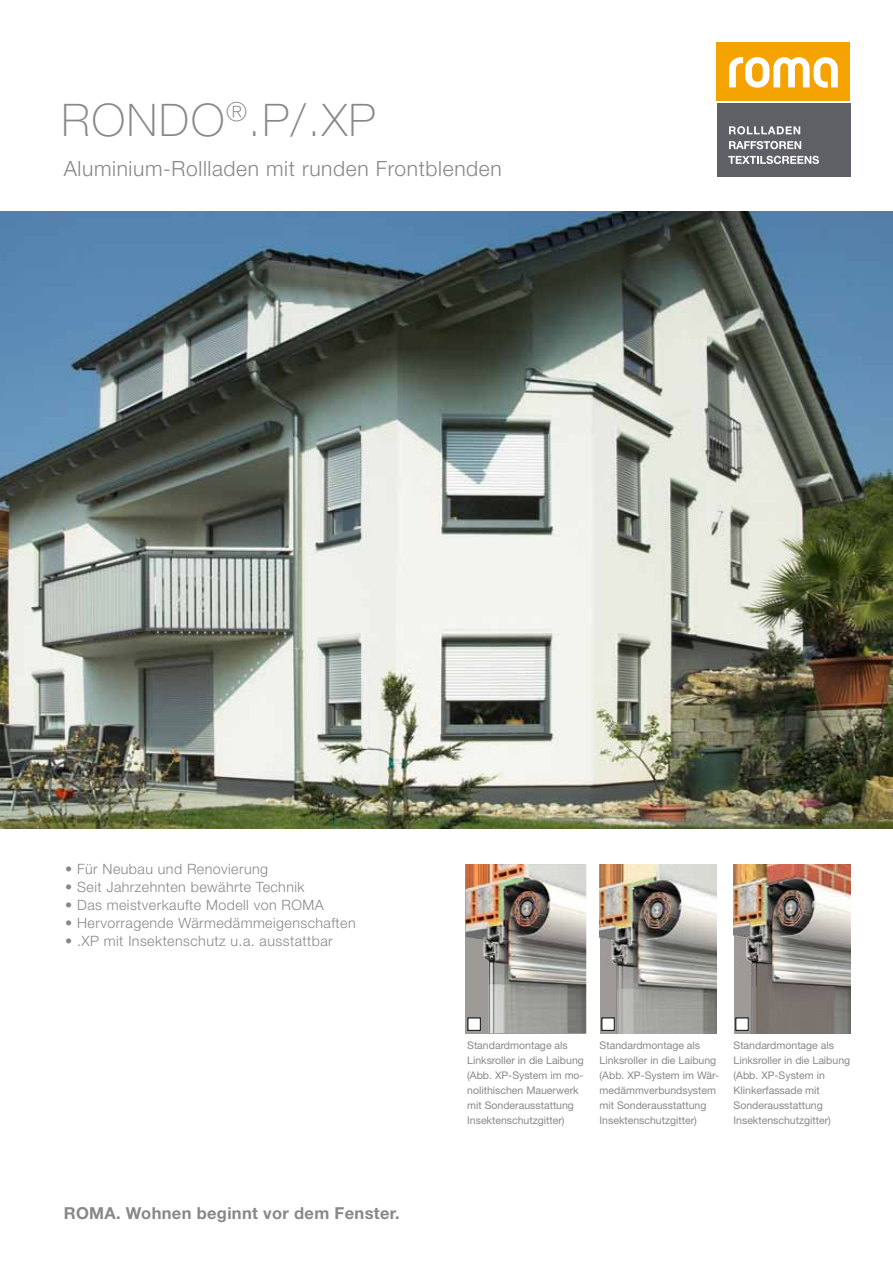
<style>
.page{position:relative;width:893px;height:1263px;background:#fff}
.page>*{position:absolute;margin:0;border:0;box-sizing:border-box;transform-origin:0 0}
.t1{font:100 45px "Helvetica Neue LT Std";letter-spacing:.04em;color:#87888a}
.t2{font:300 21px "Helvetica Neue LT Std";letter-spacing:.03em;color:#87888a}
.t3{font:700 16.5px "Helvetica Neue LT Std";letter-spacing:.02em;color:#87888a}
.t4{font:300 14.25px "Helvetica Neue LT Std";letter-spacing:.03em;color:#87888a}
.t5{font:10.5px/15px "Helvetica Neue LT Std";color:#87888a}
</style>
<div class="page">
<img style="left:0;top:211px;width:893px;height:617px">
<img style="left:733px;top:864px;width:117px;height:170px">
<img style="left:466px;top:864px;width:120px;height:169px">
<img style="left:600px;top:864px;width:116px;height:169px">
<div style="left:468px;top:1018px;width:12px;height:12px;background:#fff"></div>
<div style="left:602px;top:1018px;width:12px;height:12px;background:#fff"></div>
<div style="left:736px;top:1018px;width:12px;height:12px;background:#fff"></div>
<div style="left:716px;top:43px;width:134px;height:58px;background:#f4a300"></div>
<div style="left:716px;top:103px;width:134px;height:73px;background:#5f5f66"></div>
<svg style="left:729px;top:57px;width:109px;height:31px"></svg>
<svg style="left:729px;top:126px;width:71px;height:9px"></svg>
<svg style="left:729px;top:141px;width:72px;height:8px"></svg>
<svg style="left:728px;top:156px;width:91px;height:8px"></svg>
<h1 class="t1" style="left:62px;top:94px;width:315px">RONDO<sup>®</sup>.P/.XP</h1>
<h2 class="t2" style="left:64px;top:156px;width:439px">Aluminium-Rollladen mit runden Frontblenden</h2>
<h3 class="t4" style="left:65px;top:860px;width:204px">• Für Neubau und Renovierung</h3>
<h3 class="t4" style="left:65px;top:878px;width:241px">• Seit Jahrzehnten bewährte Technik</h3>
<h3 class="t4" style="left:65px;top:896px;width:260px">• Das meistverkaufte Modell von ROMA</h3>
<h3 class="t4" style="left:65px;top:914px;width:292px">• Hervorragende Wärmedämmeigenschaften</h3>
<h3 class="t4" style="left:65px;top:932px;width:269px">• .XP mit Insektenschutz u.a. ausstattbar</h3>
<h3 class="t3" style="left:64px;top:1203px;width:337px">ROMA. Wohnen beginnt vor dem Fenster.</h3>
<p class="t5" style="left:467px;top:1037px;width:118px">Standardmontage als<br>Linksroller in die Laibung (Abb. XP-System im mo&shy;nolithischen Mauerwerk mit Sonderausstattung<br>Insektenschutzgitter)</p>
<p class="t5" style="left:733px;top:1037px;width:118px">Standardmontage als<br>Linksroller in die Laibung (Abb. XP-System in<br>Klinkerfassade mit<br>Sonderausstattung<br>Insektenschutzgitter)</p>
<p class="t5" style="left:600px;top:1037px;width:121px">Standardmontage als<br>Linksroller in die Laibung (Abb. XP-System im Wär&shy;medämmverbundsystem mit Sonderausstattung<br>Insektenschutzgitter)</p>
</div>
